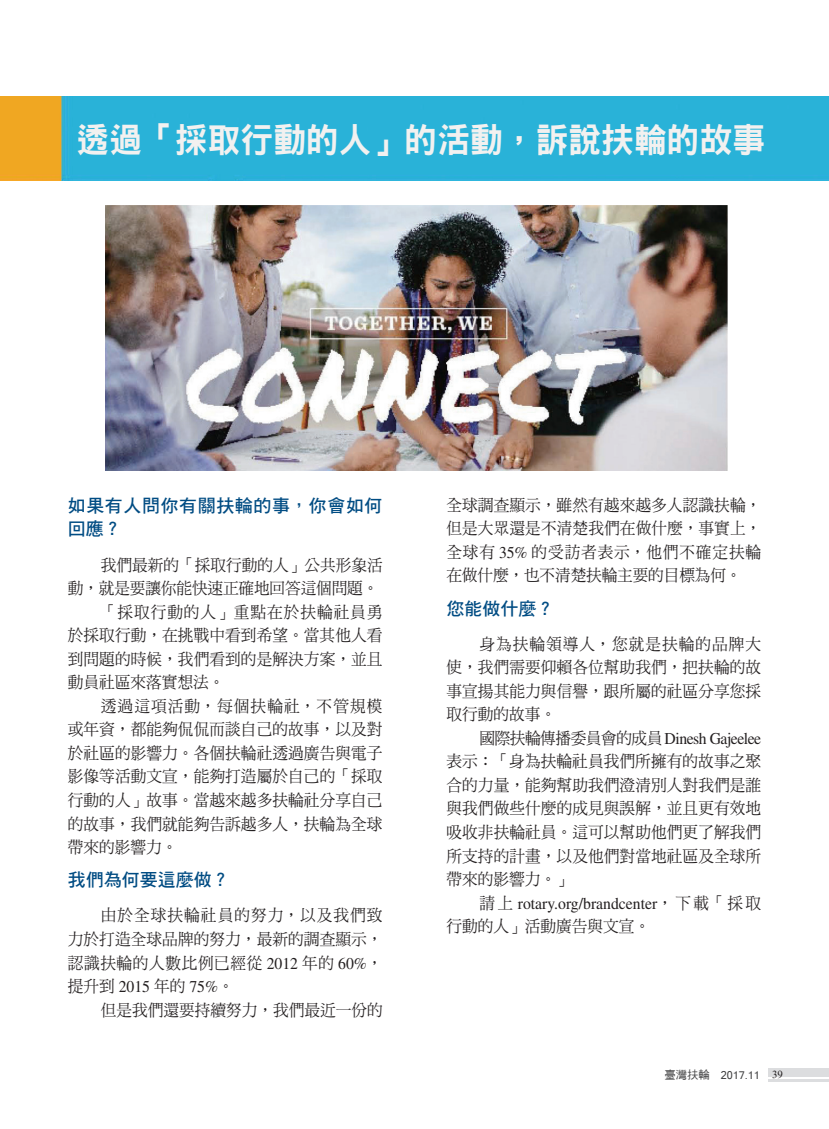
<style>
.page{position:relative;width:829px;height:1129px;background:#fff}
.page>*{position:absolute;margin:0;border:0;box-sizing:border-box;transform-origin:0 0}
.t1{font:34.5px "DF Hei Std W9";color:#f2f1f0;scale:.95 1}
.t2{font:18px/23.5px "DF Hei Std W7";letter-spacing:.03em;color:#004c83}
.t3{font:18px "DF Hei Std W7";color:#004c83}
.t4{font:16.5px/23.5px "DF Ming Std W5";letter-spacing:.005em;color:#231f20;text-align:justify;scale:.95 1}
.t5{font:16.5px "Times LT Std";color:#231f20;scale:.95 1}
.t6{font:16.5px "Times LT Std";letter-spacing:-.03em;color:#231f20;scale:.95 1}
.t7{font:16.5px "DF Ming Std W5";letter-spacing:.06em;color:#231f20;scale:.95 1}
.t8{font:16.5px "DF Ming Std W5";letter-spacing:.07em;color:#231f20;scale:.95 1}
.t9{font:12px "Latha";color:#3e3e3f}
.s1{font-family:"Times LT Std"}
.s2{font-family:"DF Ming Std W5"}
.s3{font-family:"DF Hei Md HK BF";font-size:11.25px}
.s4{font-family:"Aparajita";font-size:13.5px;color:#231f20}
</style>
<div class="page">
<img style="left:0;top:97px;width:828px;height:84px">
<img style="left:105px;top:206px;width:622px;height:265px">
<div style="left:767px;top:1068px;width:61px;height:9px;background:#dcdddf"></div>
<hr style="left:767px;top:1079px;width:61px;height:2px;background:#dcdddf">
<h1 class="t1" style="left:77px;top:121px;width:726px">透過「採取行動的人」的活動，訴說扶輪的故事</h1>
<p class="t2" style="left:68px;top:493px;width:316px">如果有人問你有關扶輪的事，你會如何回應？</p>
<p class="t4" style="left:101px;top:553px;width:298px">我們最新的「採取行動的人」公共形象活</p>
<p class="t4" style="left:68px;top:576px;width:328px">動，就是要讓你能快速正確地回答這個問題。</p>
<p class="t7" style="left:101px;top:603px;width:298px">「採取行動的人」重點在於扶輪社員勇</p>
<p class="t4" style="left:68px;top:623px;width:333px">於採取行動，在挑戰中看到希望。當其他人看</p>
<p class="t4" style="left:68px;top:647px;width:333px">到問題的時候，我們看到的是解決方案，並且</p>
<p class="t4" style="left:68px;top:670px;width:166px">動員社區來落實想法。</p>
<p class="t8" style="left:101px;top:697px;width:298px">透過這項活動，每個扶輪社，不管規模</p>
<p class="t4" style="left:68px;top:717px;width:333px">或年資，都能夠侃侃而談自己的故事，以及對</p>
<p class="t4" style="left:68px;top:741px;width:333px">於社區的影響力。各個扶輪社透過廣告與電子</p>
<p class="t4" style="left:68px;top:764px;width:333px">影像等活動文宣，能夠打造屬於自己的「採取</p>
<p class="t4" style="left:68px;top:788px;width:333px">行動的人」故事。當越來越多扶輪社分享自己</p>
<p class="t4" style="left:68px;top:812px;width:333px">的故事，我們就能夠告訴越多人，扶輪為全球</p>
<p class="t4" style="left:68px;top:835px;width:117px">帶來的影響力。</p>
<p class="t3" style="left:68px;top:870px;width:164px">我們為何要這麼做？</p>
<p class="t4" style="left:68px;top:904px;width:333px;text-indent:33px">由於全球扶輪社員的努力，以及我們致力於打造全球品牌的努力，最新的調查顯示，認識扶輪的人數比例已經從 <span class="s1">2012</span> 年的 <span class="s1">60%</span>，</p>
<p class="t5" style="left:68px;top:977px;width:176px"><span class="s2">提升到</span> 2015 <span class="s2">年的</span> 75%<span class="s2">。</span></p>
<p class="t4" style="left:101px;top:998px;width:298px">但是我們還要持續努力，我們最近一份的</p>
<p class="t4" style="left:446px;top:493px;width:333px">全球調查顯示，雖然有越來越多人認識扶輪，但是大眾還是不清楚我們在做什麼，事實上，全球有 <span class="s1">35%</span> 的受訪者表示，他們不確定扶輪在做什麼，也不清楚扶輪主要的目標為何。</p>
<p class="t2" style="left:446px;top:596px;width:109px">您能做什麼？</p>
<p class="t4" style="left:446px;top:632px;width:333px;text-indent:33px">身為扶輪領導人，您就是扶輪的品牌大使，我們需要仰賴各位幫助我們，把扶輪的故事宣揚其能力與信譽，跟所屬的社區分享您採取行動的故事。</p>
<p class="t6" style="left:479px;top:729px;width:298px"><span class="s2">國際扶輪傳播委員會的成員</span> Dinesh Gajeelee</p>
<p class="t4" style="left:446px;top:749px;width:333px">表示：「身為扶輪社員我們所擁有的故事之聚合的力量，能夠幫助我們澄清別人對我們是誰與我們做些什麼的成見與誤解，並且更有效地吸收非扶輪社員。這可以幫助他們更了解我們所支持的計畫，以及他們對當地社區及全球所帶來的影響力。」</p>
<p class="t5" style="left:479px;top:894px;width:298px"><span class="s2">請上</span> rotary.org/brandcenter<span class="s2">，下載「採取</span></p>
<p class="t4" style="left:446px;top:914px;width:216px">行動的人」活動廣告與文宣。</p>
<p class="t9" style="left:664px;top:1065px;width:120px"><span class="s3">臺灣扶輪　</span>2017.11 <span class="s4">39</span></p>
</div>
